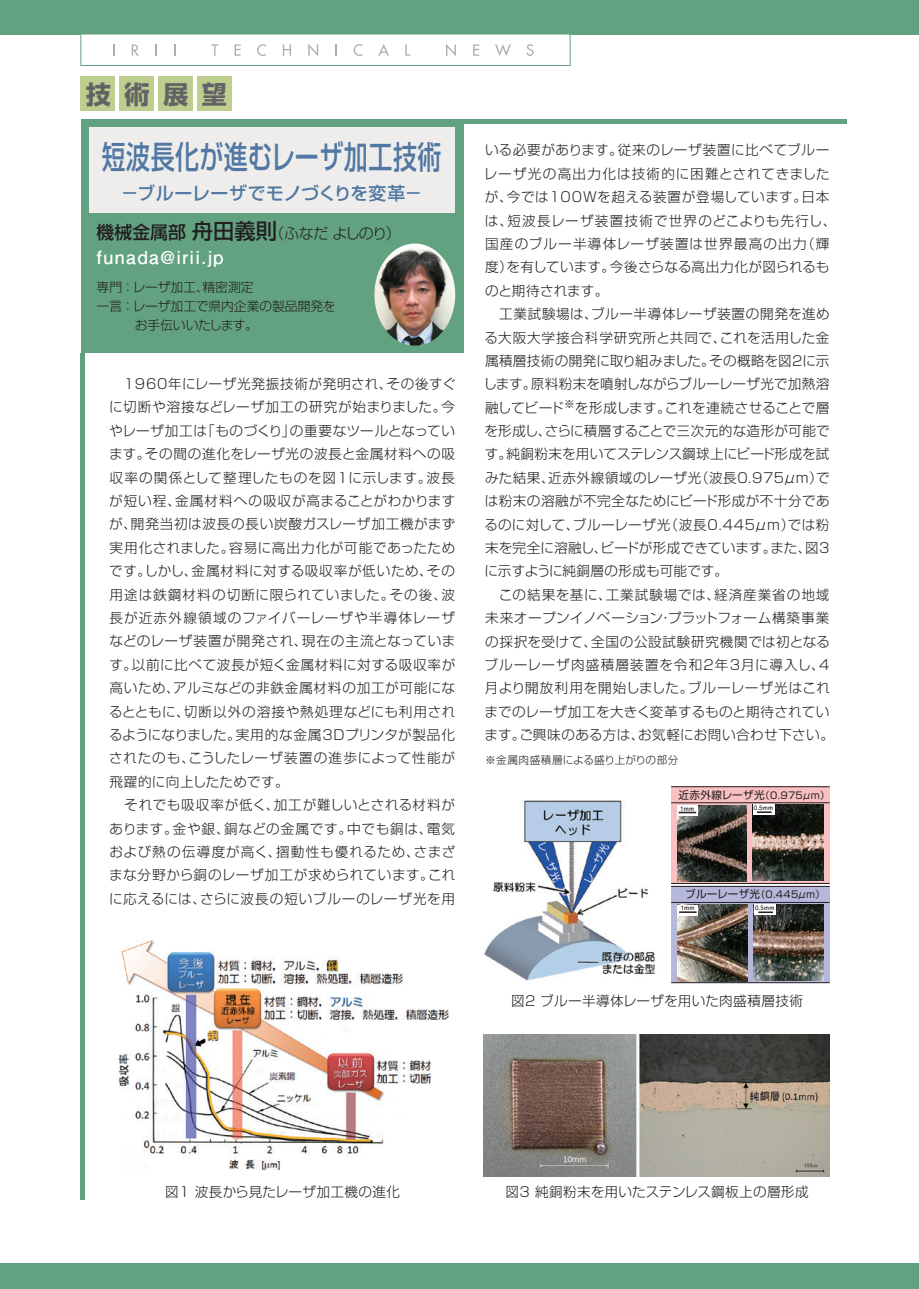
<style>
.page{position:relative;width:919px;height:1289px;background:#fff}
.page>*{position:absolute;margin:0;border:0;box-sizing:border-box;transform-origin:0 0}
.t1{font:500 31.95px "Shin Go Pro";letter-spacing:.025em;color:#5078a2;scale:.75 1}
.t2{font:700 25.2px "Shin Go Pro";color:#636366}
.t3{font:500 17.85px "Shin Go Pro";letter-spacing:.02em;color:#5078a2}
.t4{font:700 17.85px "Futo Go B101 Pro";letter-spacing:.075em;color:#fff}
.t5{font:300 14.85px "Shin Go Pro";letter-spacing:-.075em;color:#231f20}
.t6{font:300 13.65px/23.4px "Shin Go Pro";letter-spacing:.035em;color:#231f20}
.t7{font:300 12.75px/19.2px "Shin Go Pro";color:#231f20}
.t8{font:300 10.65px "Shin Go Pro";letter-spacing:.025em;color:#231f20}
.t9{font:9.6px "Shin Go Pro";letter-spacing:-.015em;color:#231f20}
.t10{font:700 6.15px "Futo Go B101 Pro";letter-spacing:.03em;color:#231f20}
.s1{font-weight:500;font-size:17.85px}
.s2{font-weight:500;font-size:21.3px}
.s3{font-size:10.65px}
</style>
<div class="page">
<div style="left:0;top:0;width:918px;height:34px;background:#63a281"></div>
<div style="left:0;top:1263px;width:918px;height:25px;background:#63a281"></div>
<div style="left:80px;top:34px;width:490px;height:32px;background:#fff;border:1px solid #63a281"></div>
<svg style="left:113px;top:44px;width:1px;height:12px"></svg>
<svg style="left:132px;top:44px;width:7px;height:12px"></svg>
<svg style="left:155px;top:44px;width:1px;height:12px"></svg>
<svg style="left:174px;top:44px;width:1px;height:12px"></svg>
<svg style="left:211px;top:44px;width:7px;height:12px"></svg>
<svg style="left:234px;top:44px;width:7px;height:12px"></svg>
<svg style="left:257px;top:44px;width:9px;height:12px"></svg>
<svg style="left:283px;top:44px;width:8px;height:12px"></svg>
<svg style="left:308px;top:44px;width:10px;height:12px"></svg>
<svg style="left:335px;top:44px;width:2px;height:12px"></svg>
<svg style="left:353px;top:44px;width:9px;height:12px"></svg>
<svg style="left:378px;top:44px;width:11px;height:12px"></svg>
<svg style="left:405px;top:44px;width:5px;height:12px"></svg>
<svg style="left:446px;top:44px;width:10px;height:12px"></svg>
<svg style="left:473px;top:44px;width:6px;height:12px"></svg>
<svg style="left:495px;top:44px;width:16px;height:12px"></svg>
<svg style="left:526px;top:44px;width:7px;height:12px"></svg>
<hr style="left:81px;top:353px;width:4px;height:846px;background:#63a281">
<div style="left:81px;top:119px;width:382px;height:234px;background:#63a281"></div>
<hr style="left:463px;top:119px;width:383px;height:4px;background:#63a281">
<div style="left:89px;top:128px;width:366px;height:85px;background:#efedec"></div>
<div style="left:81px;top:77px;width:34px;height:34px;background:#bdce8e"></div>
<div style="left:119px;top:77px;width:35px;height:34px;background:#bdce8e"></div>
<div style="left:158px;top:77px;width:34px;height:34px;background:#bdce8e"></div>
<div style="left:197px;top:77px;width:34px;height:34px;background:#bdce8e"></div>
<img style="left:118px;top:940px;width:331px;height:231px">
<img style="left:484px;top:1034px;width:345px;height:142px">
<img style="left:484px;top:801px;width:171px;height:179px">
<img style="left:374px;top:243px;width:81px;height:102px">
<div style="left:671px;top:786px;width:158px;height:16px;background:#f9c0c1"></div>
<svg style="left:671px;top:803px;width:158px;height:80px;background:#d8a8a8"></svg>
<hr style="left:671px;top:802px;width:158px;height:1px;background:#231f20">
<hr style="left:671px;top:786px;width:158px;height:1px;background:#231f20">
<hr style="left:671px;top:883px;width:158px;height:1px;background:#231f20">
<img style="left:677px;top:805px;width:69px;height:76px">
<img style="left:752px;top:804px;width:71px;height:76px">
<div style="left:671px;top:886px;width:158px;height:16px;background:#b5b7db"></div>
<svg style="left:671px;top:903px;width:158px;height:79px;background:#a6a8c4"></svg>
<hr style="left:671px;top:902px;width:158px;height:1px;background:#231f20">
<hr style="left:671px;top:886px;width:158px;height:1px;background:#231f20">
<hr style="left:671px;top:982px;width:158px;height:1px;background:#231f20">
<img style="left:677px;top:904px;width:70px;height:77px">
<img style="left:753px;top:904px;width:70px;height:76px">
<svg style="left:677px;top:805px;width:20px;height:10px"></svg>
<svg style="left:678px;top:811px;width:18px;height:2px"></svg>
<div style="left:752px;top:804px;width:22px;height:10px;background:#fff"></div>
<svg style="left:757px;top:811px;width:14px;height:2px"></svg>
<div style="left:677px;top:904px;width:21px;height:11px;background:#fff"></div>
<svg style="left:679px;top:911px;width:17px;height:1px"></svg>
<div style="left:754px;top:904px;width:21px;height:10px;background:#fff"></div>
<svg style="left:758px;top:911px;width:14px;height:2px"></svg>
<h2 class="t2" style="left:86px;top:74px;width:142px">技術展望</h2>
<h1 class="t1" style="left:102px;top:130px;width:454px">短波長化が進むレーザ加工技術</h1>
<h3 class="t3" style="left:121px;top:179px;width:303px">－ブルーレーザでモノづくりを変革－</h3>
<p class="t5" style="left:97px;top:221px;width:306px"><span class="s1">機械金属部</span> <span class="s2">舟田義則</span>（ふなだ よしのり）</p>
<h3 class="t4" style="left:97px;top:243px;width:129px">funada@irii.jp</h3>
<p class="t7" style="left:97px;top:276px;width:240px">専門 ：レーザ加工、精密測定<br>一言 ：レーザ加工で県内企業の製品開発を　　　お手伝いいたします。</p>
<p class="t6" style="left:109px;top:370px;width:348px">　1960年にレーザ光発振技術が発明され、その後すぐに切断や溶接などレーザ加工の研究が始まりました。今やレーザ加工は「ものづくり」の重要なツールとなっています。その間の進化をレーザ光の波長と金属材料への吸収率の関係として整理したものを図1に示します。波長が短い程、金属材料への吸収が高まることがわかりますが、開発当初は波長の長い炭酸ガスレーザ加工機がまず実用化されました。容易に高出力化が可能であったためです。しかし、金属材料に対する吸収率が低いため、その用途は鉄鋼材料の切断に限られていました。その後、波長が近赤外線領域のファイバーレーザや半導体レーザなどのレーザ装置が開発され、現在の主流となっています。以前に比べて波長が短く金属材料に対する吸収率が高いため、アルミなどの非鉄金属材料の加工が可能になるとともに、切断以外の溶接や熱処理などにも利用されるようになりました。実用的な金属3Dプリンタが製品化されたのも、こうしたレーザ装置の進歩によって性能が飛躍的に向上したためです。<br>　それでも吸収率が低く、加工が難しいとされる材料があります。金や銀、銅などの金属です。中でも銅は、電気および熱の伝導度が高く、摺動性も優れるため、さまざまな分野から銅のレーザ加工が求められています。これに応えるには、さらに波長の短いブルーのレーザ光を用</p>
<p class="t6" style="left:483px;top:137px;width:354px">いる必要があります。従来のレーザ装置に比べてブルーレーザ光の高出力化は技術的に困難とされてきましたが、今では100Wを超える装置が登場しています。日本は、短波長レーザ装置技術で世界のどこよりも先行し、国産のブルー半導体レーザ装置は世界最高の出力（輝度）を有しています。今後さらなる高出力化が図られるものと期待されます。<br>　工業試験場は、ブルー半導体レーザ装置の開発を進める大阪大学接合科学研究所と共同で、これを活用した金属積層技術の開発に取り組みました。その概略を図2に示します。原料粉末を噴射しながらブルーレーザ光で加熱溶融してビード<sup>※</sup>を形成します。これを連続させることで層を形成し、さらに積層することで三次元的な造形が可能です。純銅粉末を用いてステレンス鋼球上にビード形成を試みた結果、近赤外線領域のレーザ光（波長0.975μm）では粉末の溶融が不完全なためにビード形成が不十分であるのに対して、ブルーレーザ光（波長0.445μm）では粉末を完全に溶融し、ビードが形成できています。また、図3に示すように純銅層の形成も可能です。</p>
<p class="t6" style="left:484px;top:581px;width:351px;text-indent:14px">この結果を基に、工業試験場では、経済産業省の地域未来オープンイノベーション・プラットフォーム構築事業の採択を受けて、全国の公設試験研究機関では初となるブルーレーザ肉盛積層装置を令和2年3月に導入し、4月より開放利用を開始しました。ブルーレーザ光はこれまでのレーザ加工を大きく変革するものと期待されています。ご興味のある方は、お気軽にお問い合わせ下さい。</p>
<p class="t8" style="left:485px;top:750px;width:195px">※金属肉盛積層による盛り上がりの部分</p>
<p class="t9" style="left:678px;top:787px;width:152px"><span class="s3">近赤外線レーザ光</span>（0.975μm）</p>
<p class="t10" style="left:680px;top:803px;width:15px">1mm</p>
<p class="t10" style="left:753px;top:802px;width:21px">0.5mm</p>
<p class="t9" style="left:685px;top:886px;width:141px"><span class="s3">ブルーレーザ光</span>（0.445μm）</p>
<p class="t10" style="left:680px;top:903px;width:15px">1mm</p>
<p class="t10" style="left:755px;top:902px;width:21px">0.5mm</p>
<p class="t6" style="left:511px;top:987px;width:293px">図2 ブルー半導体レーザを用いた肉盛積層技術</p>
<p class="t6" style="left:165px;top:1178px;width:236px">図1 波長から見たレーザ加工機の進化</p>
<p class="t6" style="left:505px;top:1178px;width:305px">図3 純銅粉末を用いたステンレス鋼板上の層形成</p>
</div>
